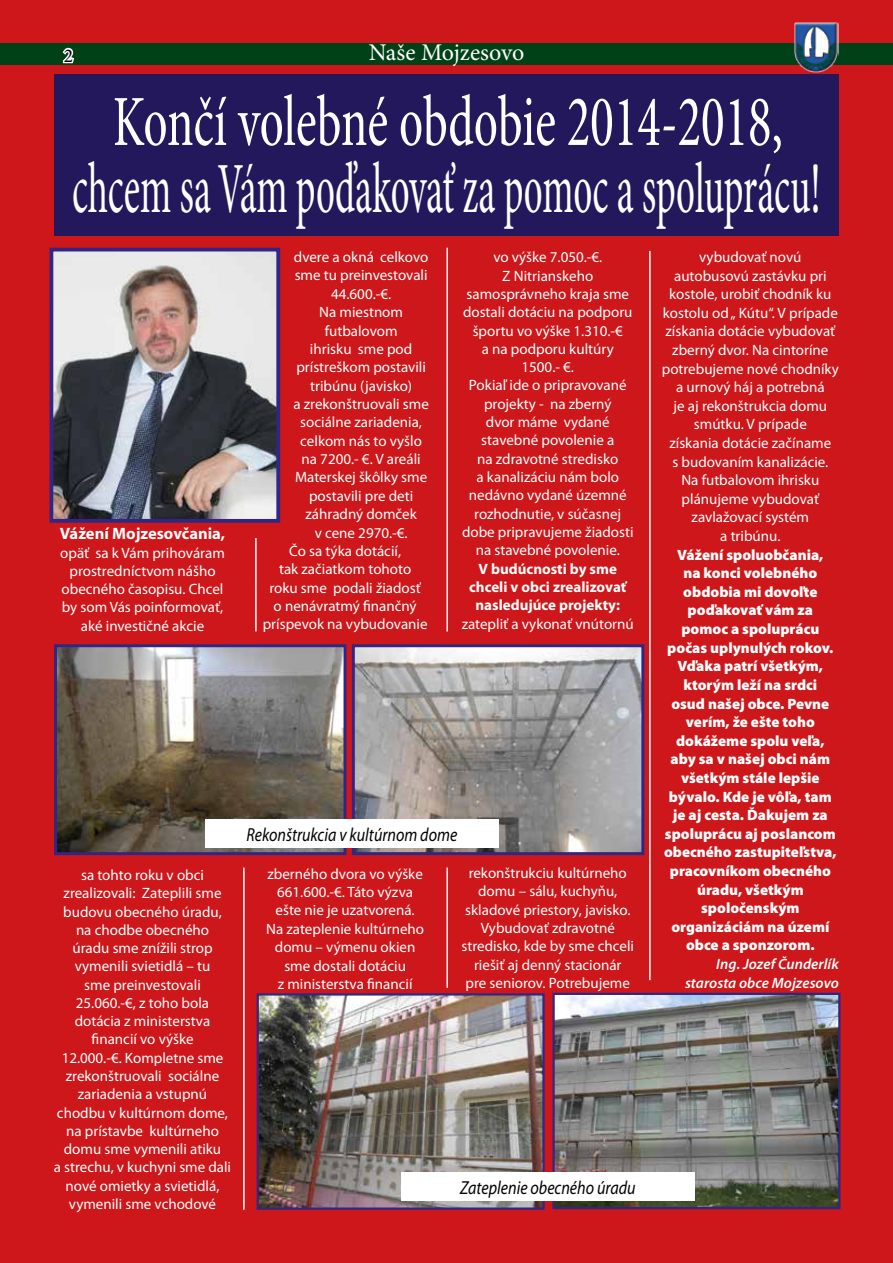
<style>
.page{position:relative;width:893px;height:1263px;background:#cd171a}
.page>*{position:absolute;margin:0;border:0;box-sizing:border-box;transform-origin:0 0}
.t1{font:condensed 72.9px/67.5px "Minion Pro";letter-spacing:-.005em;color:#fff;text-align:center;scale:.73 1}
.t2{font:24px "Minion Pro";color:#fff}
.t3{font:19.5px "Minion Pro";color:#000}
.t4{font:italic 18.9px "Myriad Pro";color:#000;scale:.85 1}
.t5{font:700 16.5px "Myriad Pro";color:#fff}
.t6{font:15px/18.3px "Myriad Pro";color:#fff;text-align:center}
.t7{font:900 15px/18.6px "Myriad Pro";color:#fff;text-align:center}
.t8{font:700 15px/18.3px "Myriad Pro";color:#fff;text-align:center}
.t9{font:italic 600 15px/18.6px "Myriad Pro";letter-spacing:.005em;color:#fff;text-align:right}
</style>
<div class="page">
<div style="left:54px;top:74px;width:785px;height:162px;background:#23185b"></div>
<hr style="left:243px;top:868px;width:2px;height:341px;background:#fff">
<hr style="left:446px;top:248px;width:2px;height:383px;background:#fff">
<hr style="left:446px;top:868px;width:2px;height:119px;background:#fff">
<hr style="left:255px;top:539px;width:2px;height:92px;background:#fff">
<hr style="left:649px;top:252px;width:2px;height:727px;background:#fff">
<img style="left:55px;top:253px;width:220px;height:265px">
<div style="left:50px;top:248px;width:230px;height:275px;border:4px solid #312783"></div>
<img style="left:260px;top:996px;width:282px;height:211px">
<div style="left:257px;top:993px;width:288px;height:217px;border:2px solid #312783"></div>
<img style="left:555px;top:996px;width:282px;height:210px">
<div style="left:552px;top:993px;width:288px;height:216px;border:2px solid #312783"></div>
<img style="left:356px;top:648px;width:284px;height:203px">
<div style="left:352px;top:644px;width:292px;height:211px;border:3px solid #312783"></div>
<img style="left:58px;top:648px;width:284px;height:203px">
<div style="left:54px;top:644px;width:292px;height:211px;border:3px solid #312783"></div>
<div style="left:401px;top:1172px;width:293px;height:29px;background:#fff"></div>
<div style="left:205px;top:819px;width:294px;height:29px;background:#fff"></div>
<div style="left:0;top:43px;width:893px;height:22px;background:#004117"></div>
<svg style="left:62px;top:47px;width:13px;height:17px"></svg>
<img style="left:794px;top:22px;width:45px;height:51px">
<h3 class="t3" style="left:64px;top:44px;width:11px">2</h3>
<h2 class="t2" style="left:369px;top:38px;width:157px">Naše Mojzesovo</h2>
<h1 class="t1" style="left:72px;top:91px;width:1027px">Končí volebné obdobie 2014-2018, chcem sa Vám poďakovať za pomoc a spoluprácu!</h1>
<p class="t5" style="left:60px;top:525px;width:167px">Vážení Mojzesovčania,</p>
<p class="t6" style="left:60px;top:544px;width:166px">opäť sa k Vám prihováram prostredníctvom nášho obecného časopisu. Chcel by som Vás poinformovať, aké investičné akcie</p>
<p class="t6" style="left:294px;top:248px;width:136px">dvere a okná celkovo</p>
<p class="t6" style="left:295px;top:267px;width:134px">sme tu preinvestovali</p>
<p class="t6" style="left:331px;top:285px;width:62px">44.600.-€.</p>
<p class="t6" style="left:319px;top:303px;width:85px">Na miestnom</p>
<p class="t6" style="left:325px;top:322px;width:74px">futbalovom</p>
<p class="t6" style="left:310px;top:340px;width:104px">ihrisku sme pod</p>
<p class="t6" style="left:296px;top:358px;width:131px">prístreškom postavili</p>
<p class="t6" style="left:310px;top:377px;width:104px">tribúnu (javisko)</p>
<p class="t6" style="left:293px;top:395px;width:137px">a zrekonštruovali sme</p>
<p class="t6" style="left:300px;top:413px;width:123px">sociálne zariadenia,</p>
<p class="t6" style="left:300px;top:432px;width:123px">celkom nás to vyšlo</p>
<p class="t6" style="left:302px;top:450px;width:121px">na 7200.- €. V areáli</p>
<p class="t6" style="left:295px;top:469px;width:134px">Materskej škôlky sme</p>
<p class="t6" style="left:309px;top:487px;width:106px">postavili pre deti</p>
<p class="t6" style="left:306px;top:505px;width:113px">záhradný domček</p>
<p class="t6" style="left:315px;top:524px;width:94px">v cene 2970.-€.</p>
<p class="t6" style="left:289px;top:542px;width:113px">Čo sa týka dotácií,</p>
<p class="t6" style="left:279px;top:560px;width:134px">tak začiatkom tohoto</p>
<p class="t6" style="left:269px;top:579px;width:153px">roku sme podali žiadosť</p>
<p class="t6" style="left:274px;top:597px;width:145px">o nenávratmý finančný</p>
<p class="t6" style="left:263px;top:615px;width:166px">príspevok na vybudovanie</p>
<p class="t6" style="left:462px;top:248px;width:173px">vo výške 7.050.-€.<br>Z Nitrianskeho samosprávneho kraja sme dostali dotáciu na podporu športu vo výške 1.310.-€<br>a na podporu kultúry<br>1500.- €.<br>Pokiaľ ide o pripravované projekty - na zberný<br>dvor máme vydané stavebné povolenie a<br>na zdravotné stredisko<br>a kanalizáciu nám bolo nedávno vydané územné rozhodnutie, v súčasnej dobe pripravujeme žiadosti na stavebné povolenie.</p>
<p class="t8" style="left:469px;top:560px;width:159px">V budúcnosti by sme chceli v obci zrealizovať nasledujúce projekty:</p>
<p class="t6" style="left:462px;top:615px;width:174px">zatepliť a vykonať vnútornú</p>
<p class="t6" style="left:54px;top:866px;width:179px">sa tohto roku v obci zrealizovali: Zateplili sme budovu obecného úradu, na chodbe obecného<br>úradu sme znížili strop vymenili svietidlá – tu<br>sme preinvestovali<br>25.060.-€, z toho bola dotácia z ministerstva financií vo výške<br>12.000.-€. Kompletne sme zrekonštruovali sociálne zariadenia a vstupnú chodbu v kultúrnom dome, na prístavbe kultúrneho domu sme vymenili atiku<br>a strechu, v kuchyni sme dali nové omietky a svietidlá, vymenili sme vchodové</p>
<p class="t4" style="left:246px;top:824px;width:250px">Rekonštrukcia v kultúrnom dome</p>
<p class="t6" style="left:266px;top:865px;width:159px">zberného dvora vo výške<br>661.600.-€. Táto výzva ešte nie je uzatvorená.<br>Na zateplenie kultúrneho domu – výmenu okien sme dostali dotáciu<br>z ministerstva financií</p>
<p class="t6" style="left:461px;top:864px;width:174px">rekonštrukciu kultúrneho domu – sálu, kuchyňu, skladové priestory, javisko.<br>Vybudovať zdravotné stredisko, kde by sme chceli riešiť aj denný stacionár<br>pre seniorov. Potrebujeme</p>
<p class="t4" style="left:460px;top:1177px;width:208px">Zateplenie obecného úradu</p>
<p class="t6" style="left:662px;top:248px;width:179px">vybudovať novú autobusovú zastávku pri kostole, urobiť chodník ku kostolu od „ Kútu“. V prípade získania dotácie vybudovať zberný dvor. Na cintoríne potrebujeme nové chodníky a urnový háj a potrebná<br>je aj rekonštrukcia domu smútku. V prípade<br>získania dotácie začíname<br>s budovaním kanalizácie.<br>Na futbalovom ihrisku plánujeme vybudovať zavlažovací systém<br>a tribúnu.</p>
<p class="t7" style="left:664px;top:545px;width:174px">Vážení spoluobčania,<br>na konci volebného obdobia mi dovoľte poďakovať vám za pomoc a spoluprácu počas uplynulých rokov.<br>Vďaka patrí všetkým, ktorým leží na srdci<br>osud našej obce. Pevne verím, že ešte toho dokážeme spolu veľa, aby sa v našej obci nám všetkým stále lepšie bývalo. Kde je vôľa, tam je aj cesta. Ďakujem za spoluprácu aj poslancom obecného zastupiteľstva, pracovníkom obecného úradu, všetkým spoločenským organizáciám na území obce a sponzorom.</p>
<p class="t9" style="left:685px;top:955px;width:155px">Ing. Jozef Čunderlík starosta obce Mojzesovo</p>
</div>
